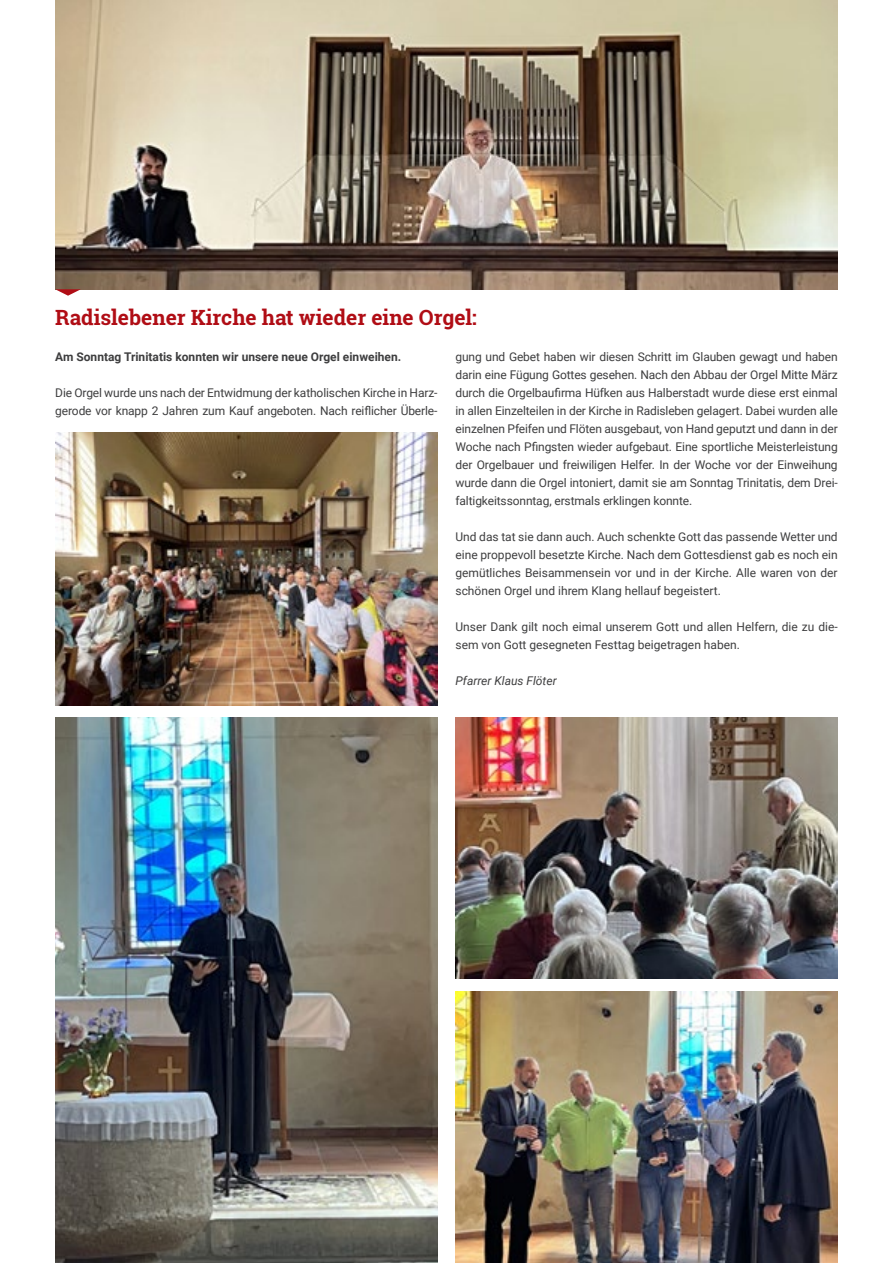
<style>
.page{position:relative;width:893px;height:1263px;background:#fff}
.page>*{position:absolute;margin:0;border:0;box-sizing:border-box;transform-origin:0 0}
.t1{font:700 21px "Roboto Slab";color:#b00d15}
.t2{font:12px/18px "Roboto";letter-spacing:-.01em;color:#3e3e3f;text-align:justify}
.t3{font:700 12px "Roboto";color:#3e3e3f}
.t4{font:italic 12px "Roboto";color:#3e3e3f}
</style>
<div class="page">
<img style="left:55px;top:0;width:783px;height:289px">
<svg style="left:55px;top:289px;width:26px;height:7px"></svg>
<img style="left:455px;top:718px;width:383px;height:261px">
<img style="left:55px;top:432px;width:382px;height:273px">
<img style="left:55px;top:718px;width:382px;height:545px">
<img style="left:455px;top:991px;width:383px;height:272px">
<h1 class="t1" style="left:55px;top:303px;width:423px">Radislebener Kirche hat wieder eine Orgel:</h1>
<p class="t2" style="left:455px;top:348px;width:384px">gung und Gebet haben wir diesen Schritt im Glauben gewagt und haben darin eine Fügung Gottes gesehen. Nach den Abbau der Orgel Mitte März durch die Orgelbaufirma Hüfken aus Halberstadt wurde diese erst einmal in allen Einzelteilen in der Kirche in Radisleben gelagert. Dabei wurden alle einzelnen Pfeifen und Flöten ausgebaut, von Hand geputzt und dann in der Woche nach Pfingsten wieder aufgebaut. Eine sportliche Meisterleistung der Orgelbauer und freiwiligen Helfer. In der Woche vor der Einweihung wurde dann die Orgel intoniert, damit sie am Sonntag Trinitatis, dem Drei&shy;faltigkeitssonntag, erstmals erklingen konnte.</p>
<p class="t2" style="left:455px;top:528px;width:384px">Und das tat sie dann auch. Auch schenkte Gott das passende Wetter und eine proppevoll besetzte Kirche. Nach dem Gottesdienst gab es noch ein gemütliches Beisammensein vor und in der Kirche. Alle waren von der schönen Orgel und ihrem Klang hellauf begeistert.</p>
<p class="t2" style="left:455px;top:618px;width:384px">Unser Dank gilt noch eimal unserem Gott und allen Helfern, die zu die&shy;sem von Gott gesegneten Festtag beigetragen haben.</p>
<p class="t4" style="left:455px;top:673px;width:103px">Pfarrer Klaus Flöter</p>
<p class="t3" style="left:55px;top:349px;width:347px">Am Sonntag Trinitatis konnten wir unsere neue Orgel einweihen.</p>
<p class="t2" style="left:55px;top:384px;width:384px">Die Orgel wurde uns nach der Entwidmung der katholischen Kirche in Harz&shy;gerode vor knapp 2 Jahren zum Kauf angeboten. Nach reiflicher Überle-</p>
</div>
